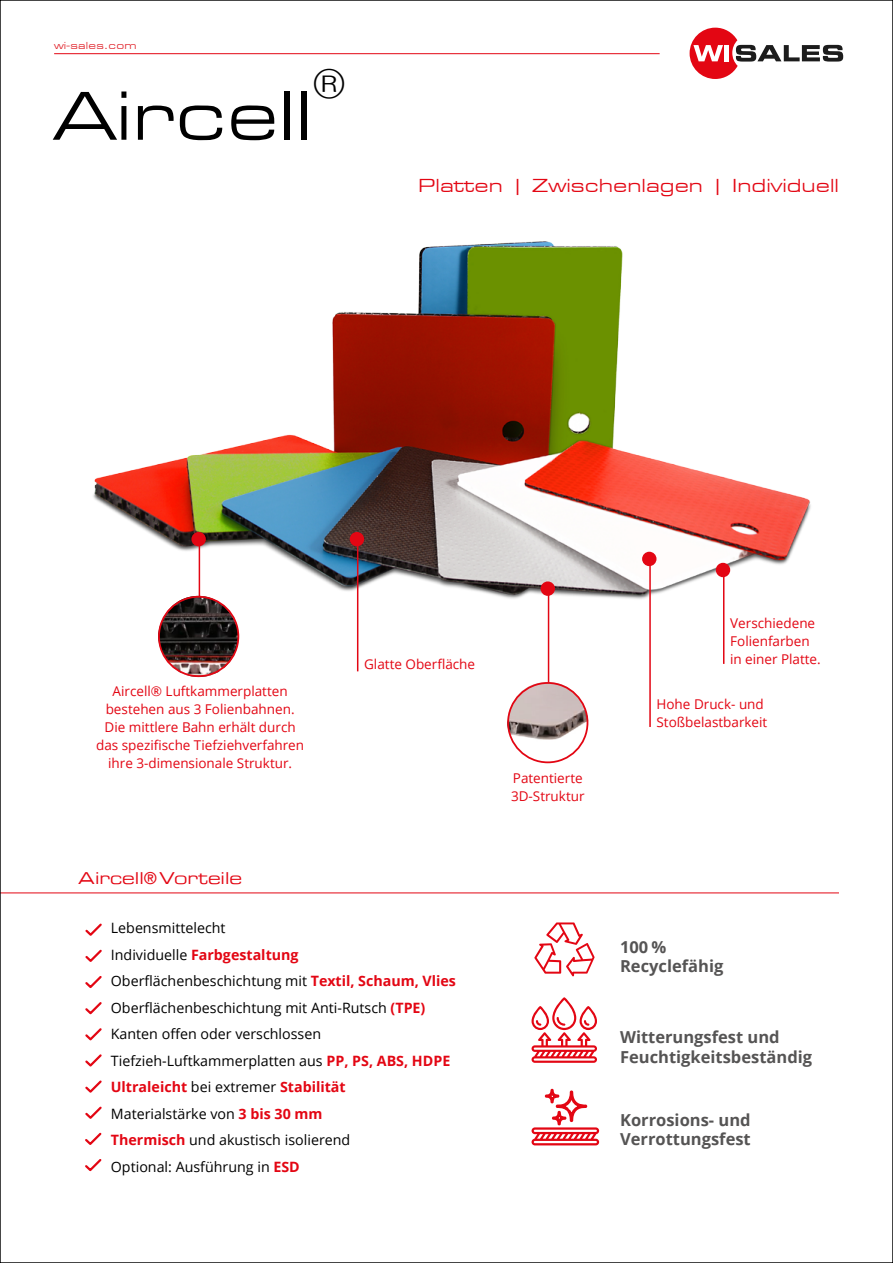
<style>
.page{position:relative;width:893px;height:1263px;background:#fff}
.page>*{position:absolute;margin:0;border:0;box-sizing:border-box;transform-origin:0 0}
.t1{font:71.7px "Eurostile Extended";color:#000}
.t2{font:43.5px "Eurostile Extended";color:#000}
.t3{font:19.5px "Eurostile Extended";color:#e30613}
.t4{font:700 16.5px/19.5px "Open Sans";color:#555454}
.t5{font:16.5px "Eurostile Extended";color:#e30613}
.t6{font:14.25px/26.5px "Open Sans";color:#000}
.t7{font:13.5px/18px "Open Sans";color:#e30613}
.t8{font:10.5px "Eurostile Extended";letter-spacing:.025em;color:#e01e26}
.s1{font-weight:700;color:#e30613}
</style>
<div class="page">
<img style="left:93px;top:241px;width:718px;height:393px">
<img style="left:507px;top:682px;width:81px;height:67px">
<svg style="left:690px;top:28px;width:153px;height:51px"></svg>
<hr style="left:54px;top:53px;width:606px;height:1px;background:#e30613">
<hr style="left:199px;top:542px;width:1px;height:65px;background:#e30613">
<hr style="left:723px;top:573px;width:1px;height:91px;background:#e30613">
<hr style="left:0;top:892px;width:839px;height:1px;background:#e30613">
<hr style="left:649px;top:562px;width:2px;height:165px;background:#e30613">
<hr style="left:548px;top:592px;width:1px;height:90px;background:#e30613">
<hr style="left:357px;top:542px;width:1px;height:129px;background:#e30613">
<div style="left:191px;top:532px;width:15px;height:14px;background:#e30613;border-radius:50%"></div>
<div style="left:716px;top:563px;width:14px;height:14px;background:#e30613;border-radius:50%"></div>
<div style="left:642px;top:552px;width:14px;height:14px;background:#e30613;border-radius:50%"></div>
<div style="left:541px;top:581px;width:14px;height:15px;background:#e30613;border-radius:50%"></div>
<div style="left:350px;top:532px;width:14px;height:14px;background:#e30613;border-radius:50%"></div>
<img style="left:158px;top:596px;width:80px;height:81px;border-radius:40px">
<div style="left:158px;top:596px;width:81px;height:81px;border:2px solid #e30613;border-radius:50%"></div>
<div style="left:507px;top:682px;width:81px;height:81px;border:2px solid #e30613;border-radius:50%"></div>
<svg style="left:85px;top:923px;width:17px;height:13px"></svg>
<svg style="left:85px;top:1080px;width:17px;height:13px"></svg>
<svg style="left:85px;top:949px;width:17px;height:13px"></svg>
<svg style="left:85px;top:1106px;width:17px;height:13px"></svg>
<svg style="left:85px;top:976px;width:17px;height:13px"></svg>
<svg style="left:85px;top:1132px;width:17px;height:13px"></svg>
<svg style="left:85px;top:1159px;width:17px;height:13px"></svg>
<svg style="left:85px;top:1002px;width:17px;height:13px"></svg>
<svg style="left:85px;top:1028px;width:17px;height:13px"></svg>
<svg style="left:85px;top:1054px;width:17px;height:13px"></svg>
<svg style="left:534px;top:922px;width:61px;height:54px"></svg>
<svg style="left:531px;top:997px;width:68px;height:149px"></svg>
<p class="t8" style="left:54px;top:40px;width:84px">wi-sales.com</p>
<h2 class="t2" style="left:312px;top:60px;width:36px">®</h2>
<h1 class="t1" style="left:54px;top:78px;width:259px">Aircell</h1>
<h3 class="t3" style="left:418px;top:175px;width:422px">Platten | Zwischenlagen | Individuell</h3>
<p class="t7" style="left:96px;top:682px;width:209px;text-align:center">Aircell® Luftkammerplatten bestehen aus 3 Folienbahnen.<br>Die mittlere Bahn erhält durch das spezifische Tiefziehverfahren ihre 3-dimensionale Struktur.</p>
<p class="t5" style="left:78px;top:867px;width:165px">Aircell®Vorteile</p>
<p class="t7" style="left:364px;top:654px;width:113px">Glatte Oberfläche</p>
<p class="t7" style="left:511px;top:768px;width:75px">Patentierte<br>3D-Struktur</p>
<p class="t7" style="left:730px;top:613px;width:92px">Verschiedene<br>Folienfarben in einer Platte.</p>
<p class="t7" style="left:656px;top:695px;width:112px">Hohe Druck- und<br>Stoßbelastbarkeit</p>
<p class="t6" style="left:111px;top:914px;width:347px">Lebensmittelecht<br>Individuelle <span class="s1">Farbgestaltung </span>Oberflächenbeschichtung mit <span class="s1">Textil, Schaum, Vlies </span>Oberflächenbeschichtung mit Anti-Rutsch <span class="s1">(TPE)<br></span>Kanten offen oder verschlossen Tiefzieh-Luftkammerplatten aus <span class="s1">PP, PS, ABS, HDPE Ultraleicht</span> bei extremer <span class="s1">Stabilität<br></span>Materialstärke von <span class="s1">3 bis 30 mm<br>Thermisch</span> und akustisch isolierend<br>Optional: Ausführung in <span class="s1">ESD</span></p>
<p class="t4" style="left:620px;top:937px;width:105px">100 %<br>Recyclefähig</p>
<p class="t4" style="left:620px;top:1027px;width:194px">Witterungsfest und<br>Feuchtigkeitsbeständig</p>
<p class="t4" style="left:620px;top:1110px;width:132px">Korrosions- und<br>Verrottungsfest</p>
</div>
